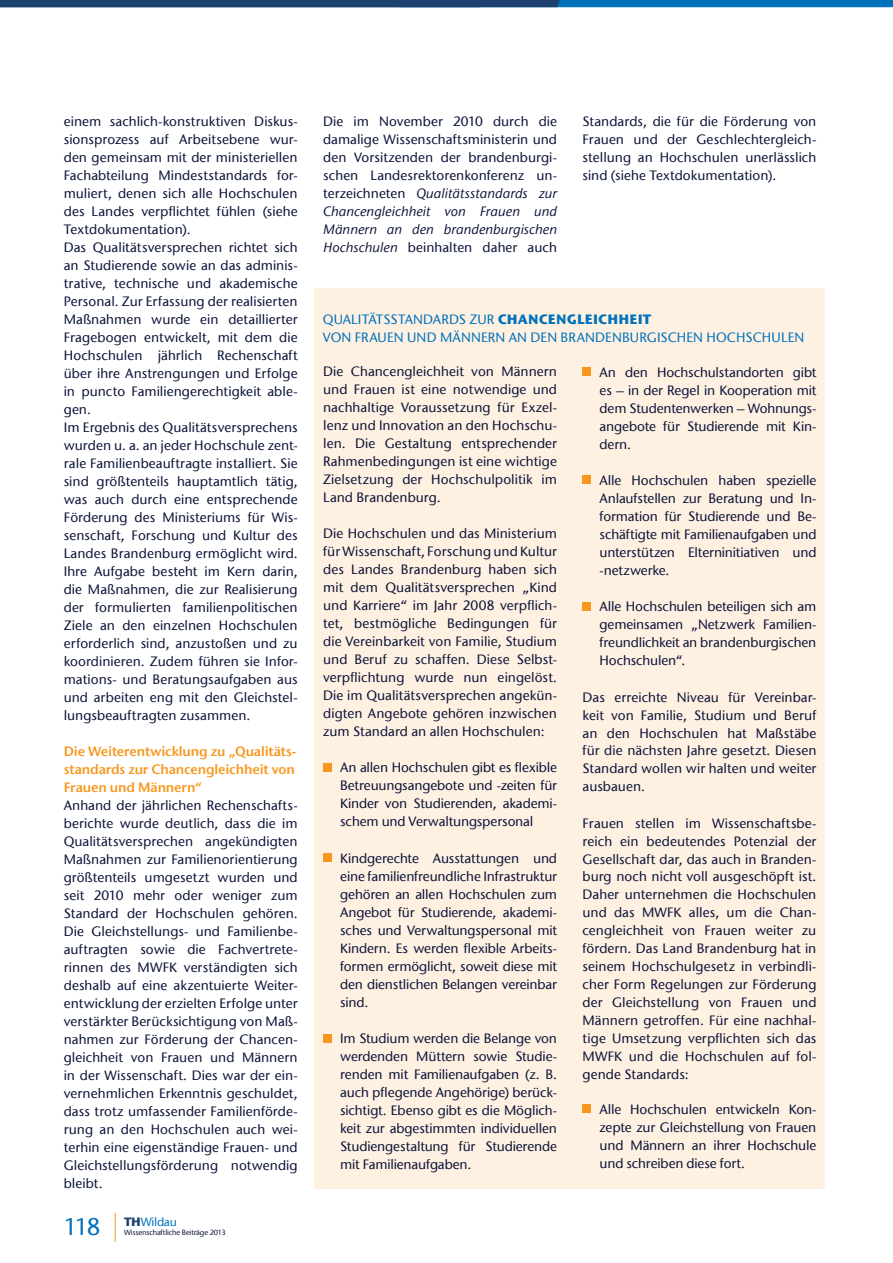
<style>
.page{position:relative;width:893px;height:1263px;background:#fff}
.page>*{position:absolute;margin:0;border:0;box-sizing:border-box;transform-origin:0 0}
.t1{font:500 13.5px/18px "ITC Stone Sans Com";letter-spacing:.005em;color:#0b1339;text-align:justify}
.t2{font:500 13.5px/18px "ITC Stone Sans Com";letter-spacing:.01em;color:#0072bc}
.t3{font:13.5px/18px "ITC Stone Sans Com Semi";letter-spacing:-.015em;color:#f8971d;text-align:justify}
.t4{font:500 12px "ITC Stone Sans Com";letter-spacing:-.02em;color:#0072bc}
.t5{font:500 7.5px "ITC Stone Sans Com";letter-spacing:-.02em;color:#0b1339}
.s1{font-size:24px}
.s2{font-weight:700;color:#1c416e}
.s3{font-style:italic}
.s4{font-weight:700}
</style>
<div class="page">
<svg style="left:115px;top:1213px;width:1px;height:29px"></svg>
<svg style="left:0;top:0;width:893px;height:7px;background:#11538b"></svg>
<div style="left:315px;top:288px;width:510px;height:900px;background:#fff1e2"></div>
<div style="left:323px;top:763px;width:9px;height:8px;background:#f8971d"></div>
<div style="left:323px;top:853px;width:9px;height:8px;background:#f8971d"></div>
<div style="left:323px;top:1034px;width:9px;height:8px;background:#f8971d"></div>
<div style="left:583px;top:367px;width:8px;height:9px;background:#f8971d"></div>
<div style="left:583px;top:475px;width:8px;height:9px;background:#f8971d"></div>
<div style="left:583px;top:602px;width:8px;height:8px;background:#f8971d"></div>
<div style="left:583px;top:1104px;width:8px;height:9px;background:#f8971d"></div>
<p class="t1" style="left:64px;top:112px;width:236px;text-align:left">einem sachlich-konstruktiven Diskus&shy;sionsprozess auf Arbeitsebene wur&shy;den gemeinsam mit der ministeriellen Fachabteilung M indeststandards for&shy;muliert, denen sich alle Hochschulen des Landes verpflichtet fühlen (siehe Textdokumentation).<br>Das Qualitätsversprechen richtet sich an Studierende sowie an das adminis&shy;trative, technische und akademische Personal. Zur Erfassung der realisierten Maßnahmen wurde ein detaillierter Fragebogen entwickelt, mit dem die Hochschulen jährlich Rechenschaft über ihre Anstrengungen und Erfolge in puncto Familiengerechtigkeit able&shy;gen.<br>I m Ergebnis des Qualitätsversprechens wurden u. a. an jeder Hochschule zent&shy;rale Familienbeauftragte installiert. Sie sind größtenteils hauptamtlich tätig, was auch durch eine entsprechende Förderung des M inisteriums für Wis&shy;senschaft, Forschung und Kultur des Landes Brandenburg ermöglicht wird.<br>I hre Aufgabe besteht im Kern darin, die Maßnahmen, die zur Realisierung der formulierten familienpolitischen Ziele an den einzelnen Hochschulen erforderlich sind, anzustoßen und zu koordinieren. Zudem führen sie I nfor&shy;mations- und Beratungsaufgaben aus und arbeiten eng mit den Gleichstel&shy;lungsbeauftragten zusammen.</p>
<p class="t3" style="left:64px;top:742px;width:234px">Die Weiterentwicklung zu „Qualitäts&shy;standards zur Chancengleichheit von Frauen und Männern“</p>
<p class="t1" style="left:64px;top:796px;width:236px">Anhand der jährlichen Rechenschafts&shy;berichte wurde deutlich, dass die im Qualitätsversprechen angekündigten Maßnahmen zur Familienorientierung größtenteils umgesetzt wurden und seit 2010 mehr oder weniger zum Standard der Hochschulen gehören.<br>Die Gleichstellungs- und Familienbe&shy;auftragten sowie die Fachvertrete&shy;rinnen des MWFK verständigten sich deshalb auf eine akzentuierte Weiter&shy;entwicklung der erzielten Erfolge unter verstärkter Berücksichtigung von Maß&shy;nahmen zur Förderung der Chancen&shy;gleichheit von Frauen und Männern in der Wissenschaft. Dies war der ein&shy;vernehmlichen Erkenntnis geschuldet, dass trotz umfassender Familienförde&shy;rung an den Hochschulen auch wei&shy;terhin eine eigenständige Frauen- und Gleichstellungsförderung notwendig bleibt.</p>
<p class="t4" style="left:64px;top:1215px;width:115px"><span class="s1">118</span> <span class="s2">TH</span>Wildau</p>
<p class="t5" style="left:124px;top:1228px;width:103px">Wissenschaftliche Beiträge 2013</p>
<p class="t1" style="left:323px;top:112px;width:235px">Die im November 2010 durch die damalige Wissenschaftsministerin und den Vorsitzenden der brandenburgi&shy;schen Landesrektorenkonferenz un&shy;terzeichneten <span class="s3">Qualitätsstandards zur Chancengleichheit von Frauen und Männern an den brandenburgischen Hochschulen</span> beinhalten daher auch</p>
<p class="t1" style="left:583px;top:112px;width:235px">Standards, die für die Förderung von Frauen und der Geschlechtergleich&shy;stellung an Hochschulen unerlässlich sind (siehe Textdokumentation).</p>
<p class="t2" style="left:323px;top:310px;width:483px">Qualitätsstandards zur <span class="s4">CHANCENGLEICHHEIT<br></span>von Frauen und Männern an den brandenburgischen Hochschulen</p>
<p class="t1" style="left:323px;top:363px;width:236px">Die Chancengleichheit von Männern und Frauen ist eine notwendige und nachhaltige Voraussetzung für Exzel&shy;lenz und I nnovation an den Hochschu&shy;len. Die Gestaltung entsprechender Rahmenbedingungen ist eine wichtige Zielsetzung der Hochschulpolitik im Land Brandenburg.</p>
<p class="t1" style="left:323px;top:525px;width:236px">Die Hochschulen und das M inisterium für Wissenschaft, Forschung und Kultur des Landes Brandenburg haben sich mit dem Qualitätsversprechen „Kind und Karriere“ im Jahr 2008 verpflich&shy;tet, bestmögliche Bedingungen für die Vereinbarkeit von Familie, Studium und Beruf zu schaffen. Diese Selbst&shy;verpflichtung wurde nun eingelöst.<br>Die im Qualitätsversprechen angekün&shy;digten Angebote gehören inzwischen zum Standard an allen Hochschulen:</p>
<p class="t1" style="left:340px;top:759px;width:219px">An allen Hochschulen gibt es flexible Betreuungsangebote und -zeiten für Kinder von Studierenden, akademi&shy;schem und Verwaltungspersonal</p>
<p class="t1" style="left:340px;top:849px;width:219px">Kindgerechte Ausstattungen und eine familienfreundliche I nfrastruktur gehören an allen Hochschulen zum Angebot für Studierende, akademi&shy;sches und Verwaltungspersonal mit Kindern. Es werden flexible Arbeits&shy;formen ermöglicht, soweit diese mit den dienstlichen Belangen vereinbar sind.</p>
<p class="t1" style="left:340px;top:1029px;width:218px">I m Studium werden die Belange von werdenden M üttern sowie Studie&shy;renden mit Familienaufgaben (z. B. auch pflegende Angehörige) berück&shy;sichtigt. Ebenso gibt es die M öglich&shy;keit zur abgestimmten individuellen Studiengestaltung für Studierende mit Familienaufgaben.</p>
<p class="t1" style="left:600px;top:363px;width:218px">An den Hochschulstandorten gibt es – in der Regel in Kooperation mit dem Studentenwerken – Wohnungs&shy;angebote für Studierende mit Kin&shy;dern.</p>
<p class="t1" style="left:600px;top:471px;width:218px">Alle Hochschulen haben spezielle Anlaufstellen zur Beratung und I n&shy;formation für Studierende und Be&shy;schäftigte mit Familienaufgaben und unterstützen Elterninitiativen und -netzwerke.</p>
<p class="t1" style="left:600px;top:598px;width:218px">Alle Hochschulen beteiligen sich am gemeinsamen „Netzwerk Familien&shy;freundlichkeit an brandenburgischen Hochschulen“.</p>
<p class="t1" style="left:583px;top:688px;width:236px">Das erreichte N iveau für Vereinbar&shy;keit von Familie, Studium und Beruf an den Hochschulen hat Maßstäbe für die nächsten Jahre gesetzt. Diesen Standard wollen wir halten und weiter ausbauen.</p>
<p class="t1" style="left:583px;top:814px;width:236px">Frauen stellen im Wissenschaftsbe&shy;reich ein bedeutendes Potenzial der Gesellschaft dar, das auch in Branden&shy;burg noch nicht voll ausgeschöpft ist.<br>Daher unternehmen die Hochschulen und das MWFK alles, um die Chan&shy;cengleichheit von Frauen weiter zu fördern. Das Land Brandenburg hat in seinem Hochschulgesetz in verbindli&shy;cher Form Regelungen zur Förderung der Gleichstellung von Frauen und Männern getroffen. Für eine nachhal&shy;tige Umsetzung verpflichten sich das MWFK und die Hochschulen auf fol&shy;gende Standards:</p>
<p class="t1" style="left:600px;top:1100px;width:218px">Alle Hochschulen entwickeln Kon&shy;zepte zur Gleichstellung von Frauen und Männern an ihrer Hochschule und schreiben diese fort.</p>
</div>
